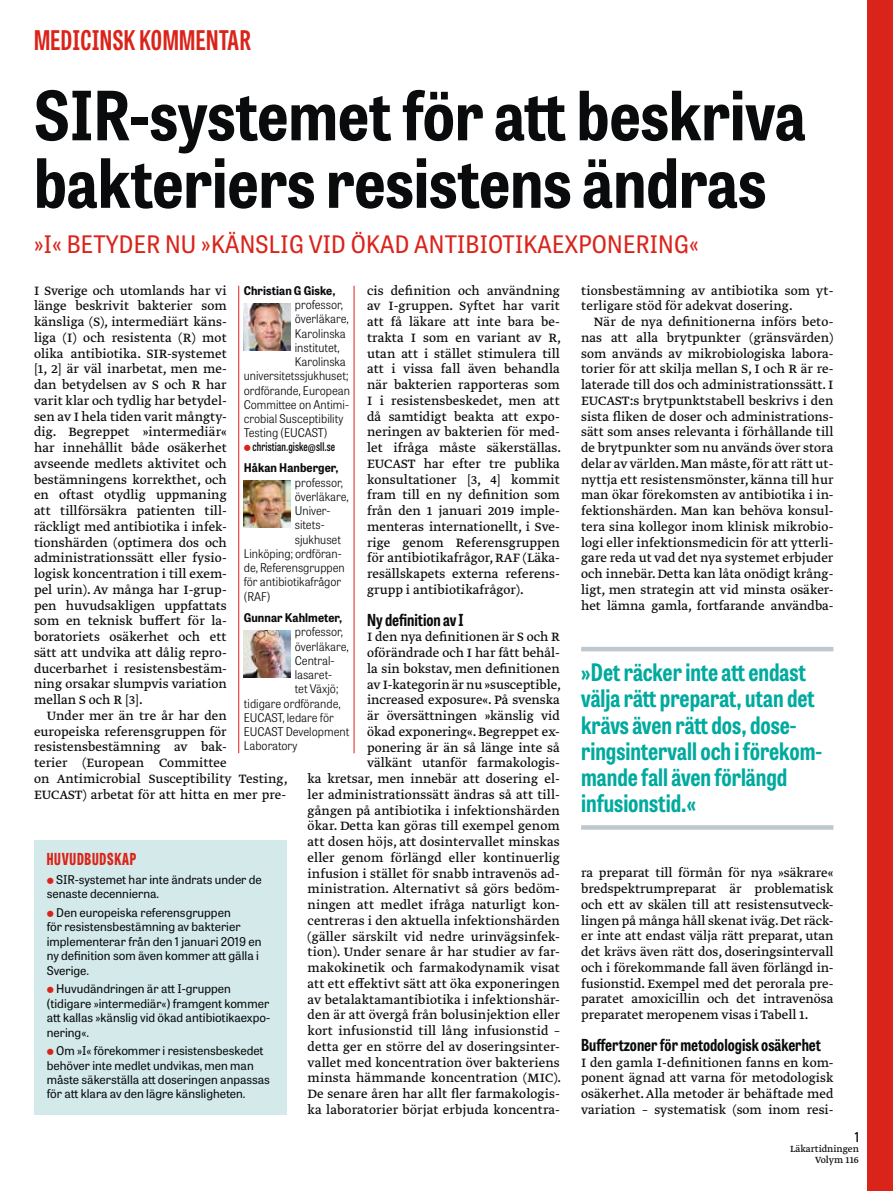
<style>
.page{position:relative;width:893px;height:1191px;background:#fff}
.page>*{position:absolute;margin:0;border:0;box-sizing:border-box;transform-origin:0 0}
.t1{font:700 semi-condensed 67.5px/67.5px "Tablet Gothic";color:#090b0c}
.t2{font:700 27px "Tablet Gothic Compressed";letter-spacing:.02em;color:#da241a}
.t3{font:700 24px/26.2px "Tablet Gothic Condensed";color:#00aa9e}
.t4{font:24px "Tablet Gothic Narrow";letter-spacing:.01em;color:#da241a}
.t5{font:700 16.5px "Tablet Gothic Condensed";color:#090b0c}
.t6{font:800 16.5px "Tablet Gothic Compressed";letter-spacing:.045em;color:#da241a}
.t7{font:14.25px/15.8px "Greta Text Pro Regular Min";letter-spacing:.005em;color:#090b0c;text-align:justify}
.t8{font:600 13.5px "Tablet Gothic Condensed";color:#090b0c}
.t9{font:12px/14.4px "Tablet Gothic";color:#090b0c}
.t10{font:300 12px "Tablet Gothic Narrow";color:#090b0c}
.t11{font:700 12px "Tablet Gothic Narrow";letter-spacing:.005em;color:#090b0c}
.t12{font:600 12px "Tablet Gothic Compressed";letter-spacing:.01em;color:#090b0c}
.t13{font:10.5px/10.5px "Greta Text Pro";color:#090b0c;text-align:right}
</style>
<div class="page">
<div style="left:867px;top:0;width:26px;height:1191px;background:#da241a"></div>
<div style="left:34px;top:840px;width:252px;height:274px;background:#d4eaea"></div>
<hr style="left:581px;top:647px;width:252px;height:4px;background:#bec8cf">
<svg style="left:581px;top:825px;width:252px;height:4px"></svg>
<hr style="left:238px;top:286px;width:1px;height:467px;background:#da241a">
<hr style="left:354px;top:286px;width:1px;height:467px;background:#da241a">
<img style="left:244px;top:303px;width:47px;height:47px">
<img style="left:244px;top:480px;width:47px;height:47px">
<img style="left:244px;top:630px;width:46px;height:47px">
<h2 class="t2" style="left:34px;top:22px;width:218px">MEDICINSK KOMMENTAR</h2>
<h1 class="t1" style="left:34px;top:79px;width:773px">SIR-systemet för att beskriva bakteriers resistens ändras</h1>
<h3 class="t4" style="left:34px;top:227px;width:666px">»I« BETYDER NU »KÄNSLIG VID ÖKAD ANTIBIOTIKAEXPONERING«</h3>
<p class="t11" style="left:244px;top:282px;width:93px">Christian G Giske,</p>
<p class="t10" style="left:295px;top:297px;width:50px">professor,</p>
<p class="t10" style="left:295px;top:311px;width:55px">överläkare,</p>
<p class="t10" style="left:295px;top:325px;width:53px">Karolinska</p>
<p class="t10" style="left:295px;top:339px;width:46px">institutet,</p>
<p class="t10" style="left:295px;top:353px;width:53px">Karolinska</p>
<p class="t10" style="left:244px;top:368px;width:106px">universitetssjukhuset;</p>
<p class="t10" style="left:244px;top:382px;width:108px">ordförande, European</p>
<p class="t10" style="left:244px;top:396px;width:107px">Committee on Antimi-</p>
<p class="t10" style="left:244px;top:410px;width:101px">crobial Susceptibility</p>
<p class="t10" style="left:244px;top:425px;width:85px">Testing (EUCAST)</p>
<p class="t12" style="left:253px;top:438px;width:84px">christian.giske@sll.se</p>
<p class="t11" style="left:244px;top:460px;width:96px">Håkan Hanberger,</p>
<p class="t10" style="left:295px;top:474px;width:50px">professor,</p>
<p class="t10" style="left:295px;top:488px;width:55px">överläkare,</p>
<p class="t10" style="left:295px;top:503px;width:37px">Univer-</p>
<p class="t10" style="left:295px;top:517px;width:31px">sitets-</p>
<p class="t10" style="left:295px;top:531px;width:48px">sjukhuset</p>
<p class="t10" style="left:244px;top:545px;width:100px">Linköping; ordföran-</p>
<p class="t10" style="left:244px;top:560px;width:103px">de, Referensgruppen</p>
<p class="t10" style="left:244px;top:574px;width:99px">för antibiotikafrågor</p>
<p class="t10" style="left:244px;top:588px;width:28px">(RAF)</p>
<p class="t11" style="left:244px;top:609px;width:100px">Gunnar Kahlmeter,</p>
<p class="t10" style="left:295px;top:624px;width:50px">professor,</p>
<p class="t10" style="left:295px;top:638px;width:55px">överläkare,</p>
<p class="t10" style="left:295px;top:652px;width:41px">Central-</p>
<p class="t10" style="left:295px;top:667px;width:39px">lasaret-</p>
<p class="t10" style="left:295px;top:681px;width:45px">tet Växjö;</p>
<p class="t10" style="left:244px;top:695px;width:98px">tidigare ordförande,</p>
<p class="t10" style="left:244px;top:709px;width:92px">EUCAST, ledare för</p>
<p class="t10" style="left:244px;top:724px;width:107px">EUCAST Development</p>
<p class="t10" style="left:244px;top:738px;width:55px">Laboratory</p>
<p class="t7" style="left:367px;top:283px;width:196px">cis definition och användning av I-gruppen. Syftet har varit att få läkare att inte bara be&shy;trakta I som en variant av R, utan att i stället stimulera till att i vissa fall även behandla när bakterien rapporteras som I i resistensbeskedet, men att då samtidigt beakta att expo&shy;neringen av bakterien för med&shy;let ifråga måste säkerställas.<br>EUCAST har efter tre publika konsultationer [3, 4] kommit fram till en ny definition som från den 1 januari 2019 imple&shy;menteras internationellt, i Sve&shy;rige genom Referensgruppen för antibiotikafrågor, RAF (Läka&shy;resällskapets externa referens&shy;grupp i antibiotikafrågor).</p>
<p class="t5" style="left:367px;top:608px;width:98px">Ny definition av I</p>
<p class="t7" style="left:308px;top:629px;width:255px;text-align:right">I den nya definitionen är S och R oförändrade och I har fått behål-<br>la sin bokstav, men definitionen<br>av I-kategorin är nu »susceptible, increased exposure«. På svenska<br>är översättningen »känslig vid<br>ökad exponering«. Begreppet ex-<br>ponering är än så länge inte så<br>välkänt utanför farmakologis-<br>ka kretsar, men innebär att dosering el&shy;ler administrationssätt ändras så att till&shy;gången på antibiotika i infektionshärden ökar. Detta kan göras till exempel genom att dosen höjs, att dosintervallet minskas eller genom förlängd eller kontinuerlig infusion i stället för snabb intravenös ad&shy;ministration. Alternativt så görs bedöm&shy;ningen att medlet ifråga naturligt kon&shy;centreras i den aktuella infektionshärden (gäller särskilt vid nedre urinvägsinfek&shy;tion). Under senare år har studier av far&shy;makokinetik och farmakodynamik visat att ett effektivt sätt att öka exponeringen av betalaktamantibiotika i infektionshär&shy;den är att övergå från bolusinjektion eller kort infusionstid till lång infusionstid – detta ger en större del av doseringsinter&shy;vallet med koncentration över bakteriens minsta hämmande koncentration (MIC).<br>De senare åren har allt fler farmakologis&shy;ka laboratorier börjat erbjuda koncentra-</p>
<p class="t7" style="left:581px;top:283px;width:254px">tionsbestämning av antibiotika som yt&shy;terligare stöd för adekvat dosering.</p>
<p class="t7" style="left:581px;top:314px;width:254px;text-indent:13px">När de nya definitionerna införs beto&shy;nas att alla brytpunkter (gränsvärden) som används av mikrobiologiska labora&shy;torier för att skilja mellan S, I och R är re&shy;laterade till dos och administrationssätt. I EUCAST:s brytpunktstabell beskrivs i den sista fliken de doser och administrations&shy;sätt som anses relevanta i förhållande till de brytpunkter som nu används över stora delar av världen. Man måste, för att rätt ut&shy;nyttja ett resistensmönster, känna till hur man ökar förekomsten av antibiotika i in&shy;fektionshärden. Man kan behöva konsul&shy;tera sina kollegor inom klinisk mikrobio&shy;logi eller infektionsmedicin för att ytterli&shy;gare reda ut vad det nya systemet erbjuder och innebär. Detta kan låta onödigt krång&shy;ligt, men strategin att vid minsta osäker&shy;het lämna gamla, fortfarande användba-</p>
<p class="t7" style="left:34px;top:283px;width:194px">I Sverige och utomlands har vi länge beskrivit bakterier som känsliga (S), intermediärt käns&shy;liga (I) och resistenta (R) mot olika antibiotika. SIR-systemet [1, 2] är väl inarbetat, men me&shy;dan betydelsen av S och R har varit klar och tydlig har betydel&shy;sen av I hela tiden varit mångty&shy;dig. Begreppet »intermediär« har innehållit både osäkerhet avseende medlets aktivitet och bestämningens korrekthet, och en oftast otydlig uppmaning att tillförsäkra patienten till&shy;räckligt med antibiotika i infek&shy;tionshärden (optimera dos och administrationssätt eller fysio&shy;logisk koncentration i till exem&shy;pel urin). Av många har I-grup&shy;pen huvudsakligen uppfattats som en teknisk buffert för la&shy;boratoriets osäkerhet och ett sätt att undvika att dålig repro&shy;ducerbarhet i resistensbestäm&shy;ning orsakar slumpvis variation mellan S och R [3].</p>
<p class="t7" style="left:34px;top:708px;width:255px;text-align:left;text-indent:13px">Under mer än tre år har den europeiska referensgruppen för resistensbestämning av bak-<br>terier (European Committee<br>on Antimicrobial Susceptibility Testing, EUCAST) arbetat för att hitta en mer pre-</p>
<h3 class="t3" style="left:581px;top:658px;width:242px">»Det räcker inte att endast välja rätt preparat, utan det krävs även rätt dos, dose&shy;ringsintervall och i förekom&shy;mande fall även förlängd infusionstid.«</h3>
<p class="t6" style="left:47px;top:847px;width:91px">HUVUDBUDSKAP</p>
<p class="t9" style="left:47px;top:872px;width:217px;text-indent:9px">SIR-systemet har inte ändrats under de senaste decennierna.</p>
<p class="t9" style="left:47px;top:905px;width:216px;text-indent:9px">Den europeiska referensgruppen<br>för resistensbestämning av bakterier implementerar från den 1 januari 2019 en ny definition som även kommer att gälla i<br>Sverige.</p>
<p class="t9" style="left:47px;top:981px;width:225px;text-indent:9px">Huvudändringen är att I-gruppen (tidigare »intermediär«) framgent kommer att kallas »känslig vid ökad antibiotikaexpo&shy;nering«.</p>
<p class="t9" style="left:47px;top:1043px;width:225px;text-indent:9px">Om »I« förekommer i resistensbeskedet behöver inte medlet undvikas, men man måste säkerställa att doseringen anpassas för att klara av den lägre känsligheten.</p>
<p class="t7" style="left:581px;top:865px;width:254px">ra preparat till förmån för nya »säkrare« bredspektrumpreparat är problematisk och ett av skälen till att resistensutveck&shy;lingen på många håll skenat iväg. Det räck&shy;er inte att endast välja rätt preparat, utan det krävs även rätt dos, doseringsintervall och i förekommande fall även förlängd in&shy;fusionstid. Exempel med det perorala pre&shy;paratet amoxicillin och det intravenösa preparatet meropenem visas i Tabell 1.</p>
<p class="t5" style="left:581px;top:1033px;width:241px">Buffertzoner för metodologisk osäkerhet</p>
<p class="t7" style="left:581px;top:1055px;width:254px">I den gamla I-definitionen fanns en kom&shy;ponent ägnad att varna för metodologisk osäkerhet. Alla metoder är behäftade med variation – systematisk (som inom resi-</p>
<p class="t8" style="left:855px;top:1127px;width:6px">1</p>
<p class="t13" style="left:790px;top:1144px;width:70px">Läkartidningen<br>Volym 116</p>
</div>
